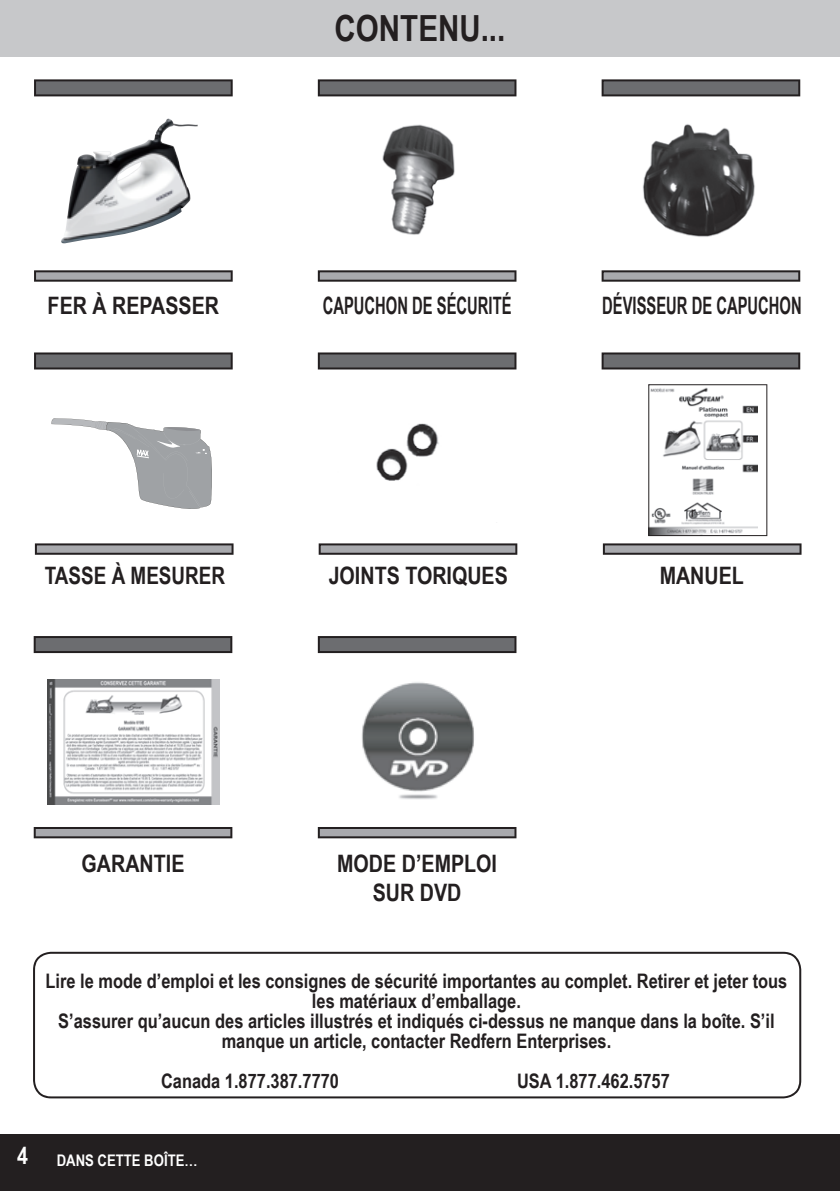
<style>
.page{position:relative;width:840px;height:1191px;background:#fff}
.page>*{position:absolute;margin:0;border:0;box-sizing:border-box;transform-origin:0 0}
.t1{font:700 36px "Arial Narrow";color:#231f20}
.t2{font:700 24px/28.8px "Arial Narrow";color:#231f20;text-align:center}
.t3{font:700 24px "Arial Narrow";color:#231f20;scale:.75 1}
.t4{font:700 24px "Arial Narrow";color:#231f20;scale:.96 1}
.t5{font:700 20px/20px "Arial Narrow";color:#231f20;text-align:center}
.t6{font:700 16px "Arial Narrow";color:#fff}
</style>
<div class="page">
<div style="left:0;top:0;width:839px;height:57px;background:#c7c8ca"></div>
<div style="left:0;top:1134px;width:839px;height:57px;background:#231f20"></div>
<svg style="left:34px;top:79px;width:198px;height:17px;background:#5e5e61"></svg>
<svg style="left:317px;top:79px;width:199px;height:17px;background:#5f5f61"></svg>
<svg style="left:601px;top:79px;width:198px;height:17px;background:#5f5f61"></svg>
<svg style="left:34px;top:270px;width:198px;height:12px;background:#7e7d80"></svg>
<svg style="left:317px;top:270px;width:199px;height:12px;background:#7f7e81"></svg>
<svg style="left:601px;top:270px;width:198px;height:12px;background:#7f7e81"></svg>
<svg style="left:34px;top:352px;width:198px;height:17px;background:#606062"></svg>
<svg style="left:317px;top:352px;width:199px;height:17px;background:#606063"></svg>
<svg style="left:601px;top:352px;width:198px;height:17px;background:#606063"></svg>
<svg style="left:35px;top:543px;width:198px;height:12px;background:#7e7d80"></svg>
<svg style="left:318px;top:543px;width:199px;height:12px;background:#7f7e80"></svg>
<svg style="left:34px;top:636px;width:198px;height:17px;background:#5a5a5c"></svg>
<svg style="left:602px;top:543px;width:199px;height:12px;background:#7f7e81"></svg>
<svg style="left:34px;top:827px;width:198px;height:11px;background:#7a797c"></svg>
<img style="left:382px;top:124px;width:73px;height:111px">
<img style="left:643px;top:124px;width:112px;height:113px">
<img style="left:376px;top:423px;width:63px;height:58px">
<svg style="left:33px;top:951px;width:767px;height:147px"></svg>
<svg style="left:51px;top:418px;width:161px;height:91px"></svg>
<svg style="left:648px;top:384px;width:118px;height:152px"></svg>
<img style="left:47px;top:680px;width:172px;height:124px">
<img style="left:61px;top:119px;width:136px;height:125px">
<svg style="left:317px;top:636px;width:199px;height:17px;background:#5b5a5d"></svg>
<svg style="left:317px;top:827px;width:199px;height:11px;background:#7a797c"></svg>
<img style="left:361px;top:682px;width:113px;height:118px">
<h1 class="t1" style="left:334px;top:1px;width:172px">CONTENU...</h1>
<p class="t2" style="left:48px;top:290px;width:173px">FER À REPASSER</p>
<p class="t3" style="left:322px;top:287px;width:253px">CAPUCHON DE SÉCURITÉ</p>
<p class="t3" style="left:602px;top:287px;width:267px">DÉVISSEUR DE CAPUCHON</p>
<p class="t4" style="left:45px;top:558px;width:189px">TASSE À MESURER</p>
<p class="t2" style="left:328px;top:560px;width:181px">JOINTS TORIQUES</p>
<p class="t2" style="left:659px;top:560px;width:86px">MANUEL</p>
<p class="t2" style="left:82px;top:847px;width:104px">GARANTIE</p>
<p class="t2" style="left:337px;top:847px;width:161px">MODE D’EMPLOI<br>SUR DVD</p>
<p class="t5" style="left:46px;top:970px;width:743px">Lire le mode d’emploi et les consignes de sécurité importantes au complet. Retirer et jeter tous les matériaux d’emballage.<br>S’assurer qu’aucun des articles illustrés et indiqués ci-dessus ne manque dans la boîte. S’il manque un article, contacter Redfern Enterprises.</p>
<p class="t5" style="left:161px;top:1070px;width:179px">Canada 1.877.387.7770</p>
<p class="t5" style="left:517px;top:1070px;width:154px">USA 1.877.462.5757</p>
<p class="t6" style="left:17px;top:1148px;width:182px"><sup>4</sup> DANS CETTE BOÎTE…</p>
</div>
